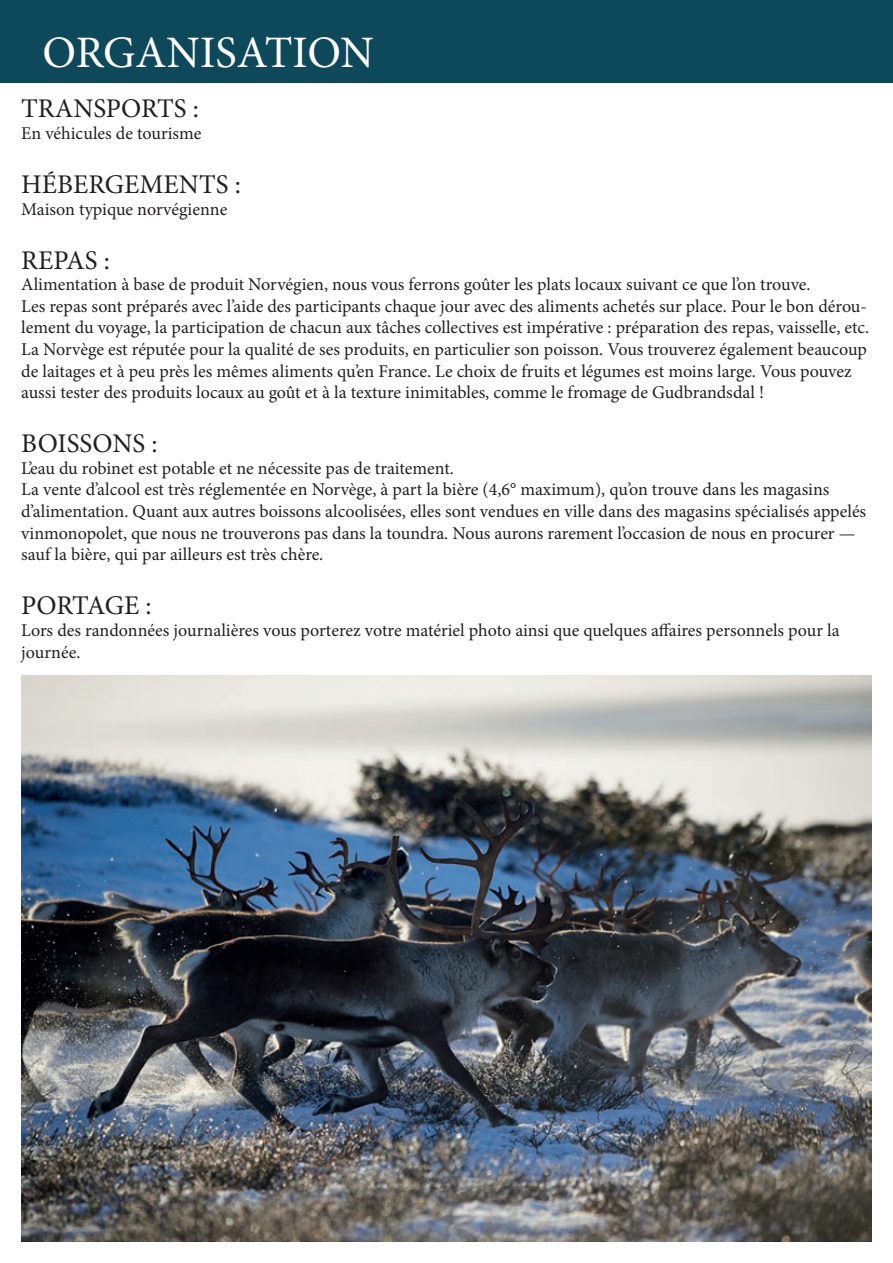
<style>
.page{position:relative;width:893px;height:1263px;background:#fff}
.page>*{position:absolute;margin:0;border:0;box-sizing:border-box;transform-origin:0 0}
.t1{font:45px "Minion Pro";color:#fff}
.t2{font:27px "Minion Pro";color:#231f20}
.t3{font:27px "Minion Pro";letter-spacing:-.02em;color:#231f20}
.t4{font:18px/21.6px "Minion Pro";color:#231f20}
</style>
<div class="page">
<div style="left:0;top:0;width:893px;height:83px;background:#0e485b"></div>
<img style="left:21px;top:676px;width:851px;height:566px">
<h1 class="t1" style="left:43px;top:22px;width:333px">ORGANISATION</h1>
<h2 class="t2" style="left:21px;top:91px;width:179px">TRANSPORTS :</h2>
<p class="t4" style="left:21px;top:123px;width:182px">En véhicules de tourisme</p>
<h2 class="t2" style="left:21px;top:166px;width:221px">HÉBERGEMENTS :</h2>
<p class="t4" style="left:21px;top:198px;width:208px">Maison typique norvégienne</p>
<h2 class="t2" style="left:21px;top:242px;width:90px">REPAS :</h2>
<p class="t4" style="left:21px;top:274px;width:850px">Alimentation à base de produit Norvégien, nous vous ferrons goûter les plats locaux suivant ce que l’on trouve.<br>Les repas sont préparés avec l’aide des participants chaque jour avec des aliments achetés sur place. Pour le bon dérou&shy;lement du voyage, la participation de chacun aux tâches collectives est impérative : préparation des repas, vaisselle, etc.<br>La Norvège est réputée pour la qualité de ses produits, en particulier son poisson. Vous trouverez également beaucoup de laitages et à peu près les mêmes aliments qu’en France. Le choix de fruits et légumes est moins large. Vous pouvez aussi tester des produits locaux au goût et à la texture inimitables, comme le fromage de Gudbrandsdal !</p>
<h2 class="t2" style="left:21px;top:426px;width:138px">BOISSONS :</h2>
<p class="t4" style="left:21px;top:457px;width:846px">L’eau du robinet est potable et ne nécessite pas de traitement.<br>La vente d’alcool est très réglementée en Norvège, à part la bière (4,6° maximum), qu’on trouve dans les magasins d’alimentation. Quant aux autres boissons alcoolisées, elles sont vendues en ville dans des magasins spécialisés appelés vinmonopolet, que nous ne trouverons pas dans la toundra. Nous aurons rarement l’occasion de nous en procurer — sauf la bière, qui par ailleurs est très chère.</p>
<h2 class="t3" style="left:21px;top:588px;width:132px">PORTAGE :</h2>
<p class="t4" style="left:21px;top:619px;width:820px">Lors des randonnées journalières vous porterez votre matériel photo ainsi que quelques affaires personnels pour la journée.</p>
</div>
